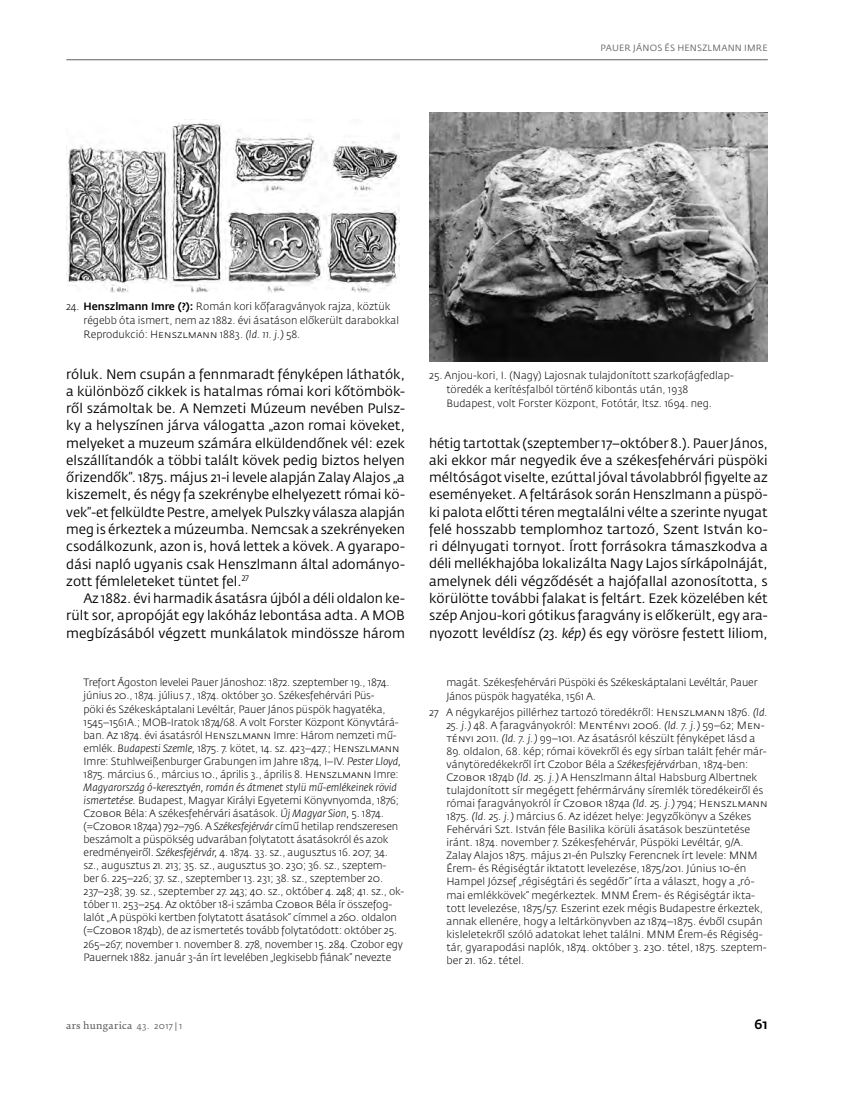
<style>
.page{position:relative;width:862px;height:1104px;background:#fff}
.page>*{position:absolute;margin:0;border:0;box-sizing:border-box;transform-origin:0 0}
.t1{font:13.5px/17.2px "Fedra Sans Pro";color:#000;text-align:justify}
.t2{font:500 13.5px "Fedra Sans Pro";color:#000}
.t3{font:300 10.5px/13px "Fedra Sans Pro";letter-spacing:-.01em;color:#000}
.t4{font:9px "Fedra Sans Pro";letter-spacing:.025em;color:#626262}
.t5{font:9px "Fedra Serif B Pro";letter-spacing:.025em;color:#626262}
.s1{font-weight:500}
.s2{font-style:italic}
.s3{font-family:"Fedra Sans Pro"}
</style>
<div class="page">
<hr style="left:66px;top:59px;width:701px;height:1px;background:#626262">
<img style="left:66px;top:122px;width:333px;height:170px">
<img style="left:429px;top:113px;width:338px;height:248px">
<p class="t4" style="left:600px;top:44px;width:169px">PAUER JÁNOS ÉS HENSZLMANN IMRE</p>
<p class="t3" style="left:84px;top:300px;width:317px;line-height:14.2px;text-indent:-17px">24. <span class="s1">Henszlmann Imre (?):</span> Román kori kőfaragványok rajza, köztük régebb óta ismert, nem az 1882. évi ásatáson előkerült darabokkal<br>Reprodukció: Henszlmann 1883. <span class="s2">(ld. 11. j.)</span> 58.</p>
<p class="t1" style="left:66px;top:366px;width:340px">róluk. Nem csupán a fennmaradt fényképen láthatók, a különböző cikkek is hatalmas római kori kőtömbök&shy;ről számoltak be. A Nemzeti Múzeum nevében Pulsz&shy;ky a helyszínen járva válogatta „azon romai köveket, melyeket a muzeum számára elküldendőnek vél: ezek elszállítandók a többi talált kövek pedig biztos helyen őrizendők”. 1875. május 21-i levele alapján Zalay Alajos „a kiszemelt, és négy fa szekrénybe elhelyezett római kö&shy;vek”-et felküldte Pestre, amelyek Pulszky válasza alapján meg is érkeztek a múzeumba. Nemcsak a szekrényeken csodálkozunk, azon is, hová lettek a kövek. A gyarapo&shy;dási napló ugyanis csak Henszlmann által adományo&shy;zott fémleleteket tüntet fel.<sup>27</sup></p>
<p class="t1" style="left:66px;top:591px;width:340px;text-indent:17px">Az 1882. évi harmadik ásatásra újból a déli oldalon ke&shy;rült sor, apropóját egy lakóház lebontása adta. A MOB megbízásából végzett munkálatok mindössze három</p>
<p class="t3" style="left:84px;top:677px;width:319px">Trefort Ágoston levelei Pauer Jánoshoz: 1872. szeptember 19., 1874. június 20., 1874. július 7., 1874. október 30. Székesfehérvári Püs-<br>pöki és Székeskáptalani Levéltár, Pauer János püspök hagyatéka, 1545–1561A.; MOB-Iratok 1874/68. A volt Forster Központ Könyvtárá&shy;ban. Az 1874. évi ásatásról Henszlmann Imre: Három nemzeti mű&shy;emlék. <span class="s2">Budapesti Szemle,</span> 1875. 7. kötet, 14. sz. 423–427.; Henszlmann Imre: Stuhlweißenburger Grabungen im Jahre 1874, I–IV. <span class="s2">Pester Lloyd, </span>1875. március 6., március 10., április 3., április 8. Henszlmann Imre:</p>
<p class="t3" style="left:84px;top:781px;width:322px"><span class="s2">Magyarország ó-keresztyén, román és átmenet stylü mű-emlékeinek rövid ismertetése.</span> Budapest, Magyar Királyi Egyetemi Könyvnyomda, 1876; Czobor Béla: A székesfehérvári ásatások. <span class="s2">Új Magyar Sion,</span> 5. 1874. (=Czobor 1874a) 792–796. A <span class="s2">Székesfejérvár</span> című hetilap rendszeresen beszámolt a püspökség udvarában folytatott ásatásokról és azok eredményeiről. <span class="s2">Székesfejérvár,</span> 4. 1874. 33. sz., augusztus 16. 207; 34. sz., augusztus 21. 213; 35. sz., augusztus 30. 230; 36. sz., szeptem&shy;ber 6. 225–226; 37. sz., szeptember 13. 231; 38. sz., szeptember 20.<br>237–238; 39. sz., szeptember 27. 243; 40. sz., október 4. 248; 41. sz., ok&shy;tóber 11. 253–254. Az október 18-i számba Czobor Béla ír összefog&shy;lalót „A püspöki kertben folytatott ásatások” címmel a 260. oldalon (=Czobor 1874b), de az ismertetés tovább folytatódott: október 25.<br>265–267; november 1. november 8. 278, november 15. 284. Czobor egy Pauernek 1882. január 3-án írt levelében „legkisebb fiának” nevezte</p>
<p class="t3" style="left:446px;top:369px;width:289px;line-height:14.2px;text-indent:-17px">25. Anjou-kori, I. (Nagy) Lajosnak tulajdonított szarkofágfedlap&shy;töredék a kerítésfalból történő kibontás után, 1938<br>Budapest, volt Forster Központ, Fotótár, ltsz. 1694. neg.</p>
<p class="t1" style="left:429px;top:435px;width:340px">hétig tartottak (szeptember 17–október 8.). Pauer János, aki ekkor már negyedik éve a székesfehérvári püspöki méltóságot viselte, ezúttal jóval távolabbról figyelte az eseményeket. A feltárások során Henszlmann a püspö&shy;ki palota előtti téren megtalálni vélte a szerinte nyugat felé hosszabb templomhoz tartozó, Szent István ko&shy;ri délnyugati tornyot. Írott forrásokra támaszkodva a déli mellékhajóba lokalizálta Nagy Lajos sírkápolnáját, amelynek déli végződését a hajófallal azonosította, s körülötte további falakat is feltárt. Ezek közelében két szép Anjou-kori gótikus faragvány is előkerült, egy ara&shy;nyozott levéldísz <span class="s2">(23. kép)</span> és egy vörösre festett liliom,</p>
<p class="t3" style="left:446px;top:677px;width:312px">magát. Székesfehérvári Püspöki és Székeskáptalani Levéltár, Pauer<br>János püspök hagyatéka, 1561 A.</p>
<p class="t3" style="left:429px;top:706px;width:340px">27 A négykaréjos pillérhez tartozó töredékről: Henszlmann 1876. <span class="s2">(ld.</span></p>
<p class="t3" style="left:446px;top:719px;width:319px"><span class="s2">25. j.)</span> 48. A faragványokról: Mentényi 2006. <span class="s2">(ld. 7. j.)</span> 59–62; Men&shy;tényi 2011. <span class="s2">(ld. 7. j.)</span> 99–101. Az ásatásról készült fényképet lásd a</p>
<p class="t3" style="left:446px;top:745px;width:322px">89. oldalon, 68. kép; római kövekről és egy sírban talált fehér már&shy;ványtöredékekről írt Czobor Béla a <span class="s2">Székesfejérvár</span>ban, 1874-ben:<br>Czobor 1874b <span class="s2">(ld. 25. j.)</span> A Henszlmann által Habsburg Albertnek tulajdonított sír megégett fehérmárvány síremlék töredékeiről és római faragványokról ír Czobor 1874a <span class="s2">(ld. 25. j.)</span> 794; Henszlmann 1875. <span class="s2">(ld. 25. j.)</span> március 6. Az idézet helye: Jegyzőkönyv a Székes Fehérvári Szt. István féle Basilika körüli ásatások beszüntetése iránt. 1874. november 7. Székesfehérvár, Püspöki Levéltár, 9/A.<br>Zalay Alajos 1875. május 21-én Pulszky Ferencnek írt levele: MNM Érem- és Régiségtár iktatott levelezése, 1875/201. Június 10-én Hampel József „régiségtári és segédőr” írta a választ, hogy a „ró&shy;mai emlékkövek” megérkeztek. MNM Érem- és Régiségtár ikta&shy;tott levelezése, 1875/57. Eszerint ezek mégis Budapestre érkeztek, annak ellenére, hogy a leltárkönyvben az 1874–1875. évből csupán kisleletekről szóló adatokat lehet találni. MNM Érem-és Régiség&shy;tár, gyarapodási naplók, 1874. október 3. 230. tétel, 1875. szeptem&shy;ber 21. 162. tétel.</p>
<p class="t5" style="left:66px;top:1021px;width:117px">ars hungarica <span class="s3">43. 2017 | 1</span></p>
<p class="t2" style="left:754px;top:1019px;width:15px">61</p>
</div>
